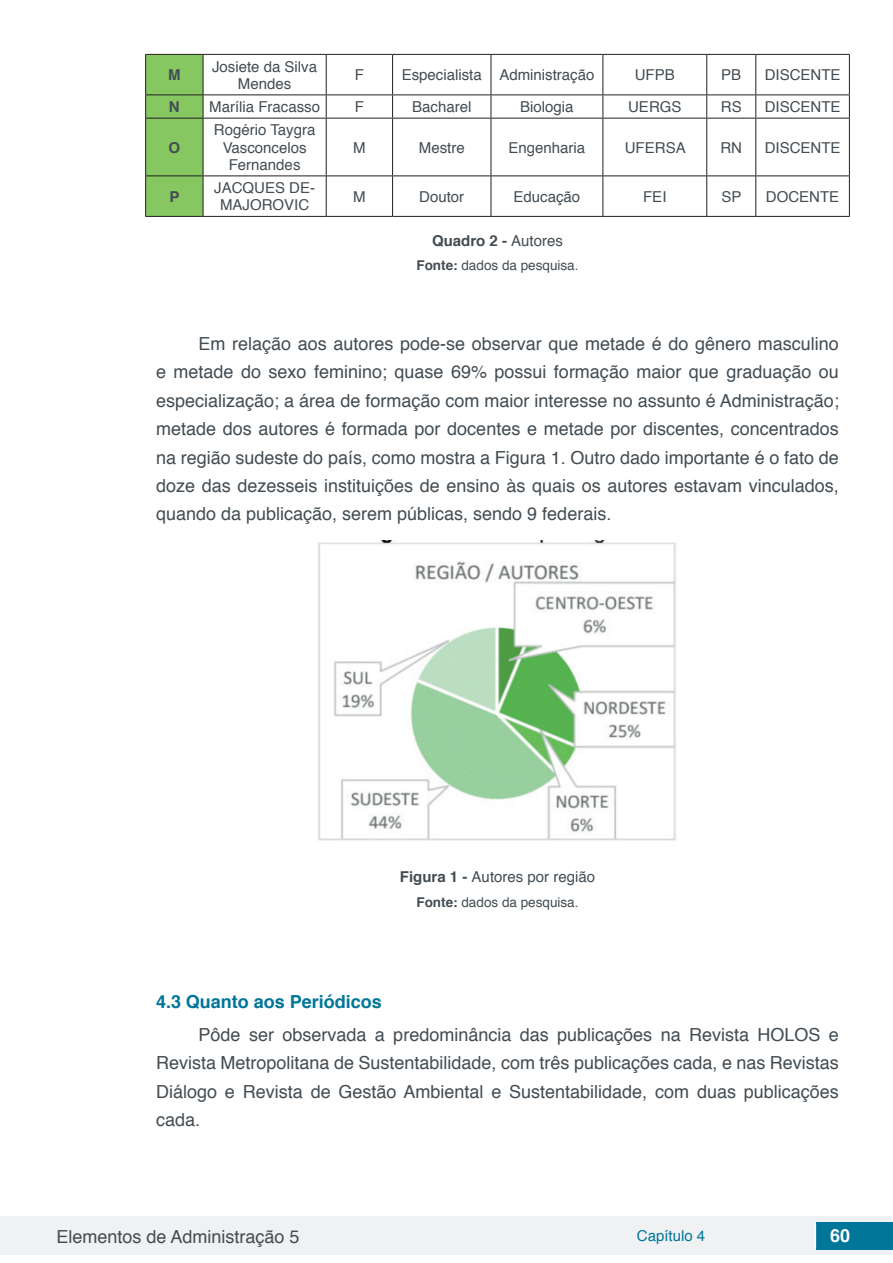
<style>
.page{position:relative;width:893px;height:1263px;background:#fff}
.page>*{position:absolute;margin:0;border:0;box-sizing:border-box;transform-origin:0 0}
.t1{font:18px/28.5px "Helvetica";color:#434c52;text-align:justify}
.t2{font:700 18px "Helvetica";color:#007699}
.t3{font:700 18px "Helvetica";color:#fff}
.t4{font:15px/17.2px "Helvetica";color:#434c52;text-align:center}
.t5{font:700 15px "Helvetica";color:#434c52}
.t6{font:15px "Helvetica";color:#007699}
.t7{font:13.5px "Helvetica";color:#434c52}
.s1{font-weight:400}
.s2{font-weight:700}
</style>
<div class="page">
<div style="left:1px;top:1216px;width:891px;height:38px;background:#f0f1f2"></div>
<div style="left:816px;top:1222px;width:77px;height:27px;background:#007699"></div>
<svg style="left:815px;top:1224px;width:1px;height:24px"></svg>
<hr style="left:203px;top:54px;width:123px;height:1px;background:#231f20">
<hr style="left:326px;top:54px;width:67px;height:1px;background:#231f20">
<hr style="left:326px;top:55px;width:1px;height:40px;background:#231f20">
<hr style="left:393px;top:54px;width:98px;height:1px;background:#231f20">
<hr style="left:392px;top:55px;width:1px;height:40px;background:#231f20">
<hr style="left:491px;top:54px;width:112px;height:1px;background:#231f20">
<hr style="left:491px;top:55px;width:1px;height:40px;background:#231f20">
<hr style="left:603px;top:54px;width:104px;height:1px;background:#231f20">
<hr style="left:602px;top:55px;width:1px;height:40px;background:#231f20">
<hr style="left:707px;top:54px;width:49px;height:1px;background:#231f20">
<hr style="left:706px;top:55px;width:1px;height:40px;background:#231f20">
<hr style="left:756px;top:54px;width:94px;height:1px;background:#231f20">
<hr style="left:755px;top:55px;width:1px;height:40px;background:#231f20">
<hr style="left:849px;top:55px;width:1px;height:40px;background:#231f20">
<hr style="left:203px;top:95px;width:123px;height:1px;background:#231f20">
<svg style="left:145px;top:54px;width:59px;height:162px;background:#83c060"></svg>
<hr style="left:326px;top:95px;width:67px;height:1px;background:#231f20">
<svg style="left:326px;top:95px;width:1px;height:23px"></svg>
<hr style="left:393px;top:95px;width:98px;height:1px;background:#231f20">
<svg style="left:392px;top:95px;width:1px;height:23px"></svg>
<hr style="left:491px;top:95px;width:112px;height:1px;background:#231f20">
<svg style="left:491px;top:95px;width:1px;height:23px"></svg>
<hr style="left:603px;top:95px;width:104px;height:1px;background:#231f20">
<svg style="left:602px;top:95px;width:1px;height:23px"></svg>
<hr style="left:707px;top:95px;width:49px;height:1px;background:#231f20">
<svg style="left:706px;top:95px;width:1px;height:23px"></svg>
<hr style="left:756px;top:95px;width:94px;height:1px;background:#231f20">
<svg style="left:755px;top:95px;width:1px;height:23px"></svg>
<svg style="left:849px;top:95px;width:1px;height:23px"></svg>
<hr style="left:145px;top:118px;width:58px;height:1px;background:#231f20">
<hr style="left:145px;top:119px;width:1px;height:57px;background:#231f20">
<hr style="left:203px;top:118px;width:123px;height:1px;background:#231f20">
<hr style="left:203px;top:119px;width:1px;height:57px;background:#231f20">
<hr style="left:326px;top:118px;width:67px;height:1px;background:#231f20">
<hr style="left:326px;top:119px;width:1px;height:57px;background:#231f20">
<hr style="left:393px;top:118px;width:98px;height:1px;background:#231f20">
<hr style="left:392px;top:119px;width:1px;height:57px;background:#231f20">
<hr style="left:491px;top:118px;width:112px;height:1px;background:#231f20">
<hr style="left:491px;top:119px;width:1px;height:57px;background:#231f20">
<hr style="left:603px;top:118px;width:104px;height:1px;background:#231f20">
<hr style="left:602px;top:119px;width:1px;height:57px;background:#231f20">
<hr style="left:707px;top:118px;width:49px;height:1px;background:#231f20">
<hr style="left:706px;top:119px;width:1px;height:57px;background:#231f20">
<hr style="left:756px;top:118px;width:94px;height:1px;background:#231f20">
<hr style="left:755px;top:119px;width:1px;height:57px;background:#231f20">
<hr style="left:849px;top:119px;width:1px;height:57px;background:#231f20">
<hr style="left:145px;top:176px;width:58px;height:1px;background:#231f20">
<hr style="left:145px;top:176px;width:1px;height:40px;background:#231f20">
<hr style="left:203px;top:176px;width:123px;height:1px;background:#231f20">
<hr style="left:203px;top:176px;width:1px;height:40px;background:#231f20">
<hr style="left:326px;top:176px;width:67px;height:1px;background:#231f20">
<hr style="left:326px;top:176px;width:1px;height:40px;background:#231f20">
<hr style="left:393px;top:176px;width:98px;height:1px;background:#231f20">
<hr style="left:392px;top:176px;width:1px;height:40px;background:#231f20">
<hr style="left:491px;top:176px;width:112px;height:1px;background:#231f20">
<hr style="left:491px;top:176px;width:1px;height:40px;background:#231f20">
<hr style="left:603px;top:176px;width:104px;height:1px;background:#231f20">
<hr style="left:602px;top:176px;width:1px;height:40px;background:#231f20">
<hr style="left:707px;top:176px;width:49px;height:1px;background:#231f20">
<hr style="left:706px;top:176px;width:1px;height:40px;background:#231f20">
<hr style="left:756px;top:176px;width:94px;height:1px;background:#231f20">
<hr style="left:755px;top:176px;width:1px;height:40px;background:#231f20">
<hr style="left:849px;top:176px;width:1px;height:40px;background:#231f20">
<hr style="left:145px;top:216px;width:58px;height:1px;background:#231f20">
<hr style="left:203px;top:216px;width:123px;height:1px;background:#231f20">
<hr style="left:326px;top:216px;width:67px;height:1px;background:#231f20">
<hr style="left:393px;top:216px;width:98px;height:1px;background:#231f20">
<hr style="left:491px;top:216px;width:112px;height:1px;background:#231f20">
<hr style="left:603px;top:216px;width:104px;height:1px;background:#231f20">
<hr style="left:707px;top:216px;width:49px;height:1px;background:#231f20">
<hr style="left:756px;top:216px;width:94px;height:1px;background:#231f20">
<img style="left:318px;top:540px;width:358px;height:301px">
<p class="t5" style="left:168px;top:63px;width:14px">M</p>
<p class="t4" style="left:212px;top:58px;width:107px">Josiete da Silva<br>Mendes</p>
<p class="t4" style="left:355px;top:67px;width:11px">F</p>
<p class="t4" style="left:402px;top:67px;width:194px">Especialista Administração</p>
<p class="t4" style="left:635px;top:67px;width:42px">UFPB</p>
<p class="t4" style="left:721px;top:67px;width:22px">PB</p>
<p class="t4" style="left:765px;top:67px;width:77px">DISCENTE</p>
<p class="t5" style="left:169px;top:95px;width:12px">N</p>
<p class="t4" style="left:209px;top:99px;width:112px">Marília Fracasso</p>
<p class="t4" style="left:355px;top:99px;width:11px">F</p>
<p class="t4" style="left:412px;top:99px;width:61px">Bacharel</p>
<p class="t4" style="left:520px;top:99px;width:55px">Biologia</p>
<p class="t4" style="left:628px;top:99px;width:55px">UERGS</p>
<p class="t4" style="left:721px;top:99px;width:22px">RS</p>
<p class="t4" style="left:765px;top:99px;width:77px">DISCENTE</p>
<p class="t5" style="left:169px;top:135px;width:13px">O</p>
<p class="t4" style="left:214px;top:122px;width:103px">Rogério Taygra<br>Vasconcelos<br>Fernandes</p>
<p class="t4" style="left:353px;top:139px;width:14px">M</p>
<p class="t4" style="left:419px;top:139px;width:47px">Mestre</p>
<p class="t4" style="left:509px;top:139px;width:78px">Engenharia</p>
<p class="t4" style="left:625px;top:139px;width:62px">UFERSA</p>
<p class="t4" style="left:720px;top:139px;width:23px">RN</p>
<p class="t4" style="left:765px;top:139px;width:77px">DISCENTE</p>
<p class="t5" style="left:169px;top:184px;width:12px">P</p>
<p class="t4" style="left:214px;top:180px;width:102px">JACQUES DE-<br>MAJOROVIC</p>
<p class="t4" style="left:353px;top:188px;width:14px">M</p>
<p class="t4" style="left:419px;top:188px;width:47px">Doutor</p>
<p class="t4" style="left:514px;top:188px;width:68px">Educação</p>
<p class="t4" style="left:643px;top:188px;width:25px">FEI</p>
<p class="t4" style="left:721px;top:188px;width:22px">SP</p>
<p class="t4" style="left:766px;top:188px;width:75px">DOCENTE</p>
<p class="t5" style="left:432px;top:228px;width:132px">Quadro 2 - <span class="s1">Autores</span></p>
<p class="t7" style="left:416px;top:255px;width:164px"><span class="s2">Fonte:</span> dados da pesquisa.</p>
<p class="t1" style="left:156px;top:329px;width:684px;text-indent:43px">Em relação aos autores pode-se observar que metade é do gênero masculino e metade do sexo feminino; quase 69% possui formação maior que graduação ou especialização; a área de formação com maior interesse no assunto é Administração; metade dos autores é formada por docentes e metade por discentes, concentrados na região sudeste do país, como mostra a Figura 1. Outro dado importante é o fato de doze das dezesseis instituições de ensino às quais os autores estavam vinculados, quando da publicação, serem públicas, sendo 9 federais.</p>
<p class="t4" style="left:400px;top:869px;width:197px"><span class="s2">Figura 1 -</span> Autores por região</p>
<p class="t7" style="left:416px;top:892px;width:164px"><span class="s2">Fonte:</span> dados da pesquisa.</p>
<p class="t2" style="left:156px;top:987px;width:227px">4.3 Quanto aos Periódicos</p>
<p class="t1" style="left:156px;top:1021px;width:684px;text-indent:43px">Pôde ser observada a predominância das publicações na Revista HOLOS e Revista Metropolitana de Sustentabilidade, com três publicações cada, e nas Revistas Diálogo e Revista de Gestão Ambiental e Sustentabilidade, com duas publicações cada.</p>
<p class="t1" style="left:56px;top:1223px;width:245px">Elementos de Administração 5</p>
<p class="t6" style="left:637px;top:1224px;width:70px">Capítulo 4</p>
<p class="t3" style="left:830px;top:1221px;width:22px">60</p>
</div>
